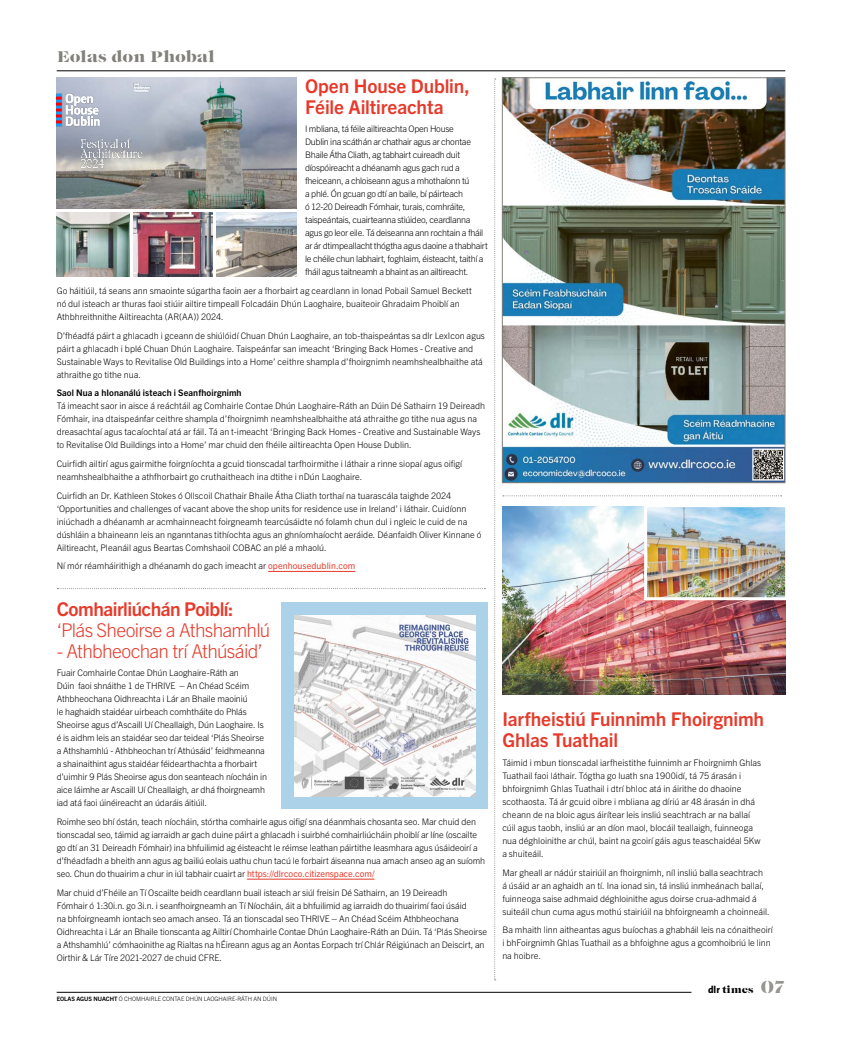
<style>
.page{position:relative;width:842px;height:1049px;background:#fff}
.page>*{position:absolute;margin:0;border:0;box-sizing:border-box;transform-origin:0 0}
.t1{font:700 19px/21px "Trade Gothic Next LT Pro";letter-spacing:-.01em;color:#e63a2b}
.t2{font:300 19px "Trade Gothic Next LT Pro";letter-spacing:-.04em;color:#e63a2b}
.t3{font:700 19px "Trade Gothic Next LT Pro";letter-spacing:-.03em;color:#e63a2b}
.t4{font:900 16px "Caslon Fina Sten AI";color:#81807a}
.t5{font:900 10px "Caslon Fina Sten AI";color:#000}
.t6{font:300 9px/13px "Trade Gothic Next LT Pro";letter-spacing:-.005em;color:#000}
.t7{font:300 9px/13px "Trade Gothic Next LT Pro";letter-spacing:-.03em;color:#000}
.t8{font:700 9px "Trade Gothic Next LT Pro";letter-spacing:.01em;color:#000}
.t9{font:300 6px "Trade Gothic Next LT Pro";color:#000}
.s1{font-weight:400;color:#e63a2b}
.s2{font-weight:700}
.s3{font-family:"The Sans";font-weight:800}
.s4{font-size:18px;color:#959490}
</style>
<div class="page">
<hr style="left:57px;top:71px;width:728px;height:1px;background:#000">
<svg style="left:494px;top:79px;width:2px;height:901px"></svg>
<hr style="left:268px;top:571px;width:87px;height:1px;background:#e63a2b">
<hr style="left:247px;top:879px;width:128px;height:1px;background:#e63a2b">
<svg style="left:57px;top:588px;width:428px;height:1px"></svg>
<svg style="left:503px;top:495px;width:279px;height:1px"></svg>
<img style="left:57px;top:212px;width:73px;height:64px">
<img style="left:133px;top:212px;width:80px;height:64px">
<img style="left:216px;top:212px;width:81px;height:64px">
<img style="left:57px;top:78px;width:240px;height:131px">
<img style="left:57px;top:78px;width:97px;height:97px">
<img style="left:502px;top:507px;width:283px;height:187px">
<img style="left:502px;top:77px;width:283px;height:406px">
<img style="left:643px;top:506px;width:143px;height:96px">
<div style="left:281px;top:602px;width:207px;height:207px;background:#acd2e9"></div>
<img style="left:294px;top:615px;width:181px;height:181px">
<hr style="left:57px;top:992px;width:634px;height:1px;background:#000">
<h2 class="t4" style="left:57px;top:47px;width:160px">Eolas don Phobal</h2>
<h1 class="t1" style="left:305px;top:74px;width:166px">Open House Dublin,<br>Féile Ailtireachta</h1>
<p class="t7" style="left:305px;top:122px;width:184px">I mbliana, tá féile ailtireachta Open House<br>Dublin ina scáthán ar chathair agus ar chontae Bhaile Átha Cliath, ag tabhairt cuireadh duit díospóireacht a dhéanamh agus gach rud a fheiceann, a chloiseann agus a mhothaíonn tú<br>a phlé. Ón gcuan go dtí an baile, bí páirteach<br>ó 12-20 Deireadh Fómhair, turais, comhráite, taispeántais, cuairteanna stiúideo, ceardlanna agus go leor eile. Tá deiseanna ann rochtain a fháil ar ár dtimpeallacht thógtha agus daoine a thabhairt le chéile chun labhairt, foghlaim, éisteacht, taithí a fháil agus taitneamh a bhaint as an ailtireacht.</p>
<p class="t6" style="left:57px;top:284px;width:417px">Go háitiúil, tá seans ann smaointe súgartha faoin aer a fhorbairt ag ceardlann in Ionad Pobail Samuel Beckett nó dul isteach ar thuras faoi stiúir ailtire timpeall Folcadáin Dhún Laoghaire, buaiteoir Ghradaim Phoiblí an<br>Athbhreithnithe Ailtireachta (AR(AA)) 2024.</p>
<p class="t6" style="left:57px;top:328px;width:430px">D’fhéadfá páirt a ghlacadh i gceann de shiúlóidí Chuan Dhún Laoghaire, an tob-thaispeántas sa dlr LexIcon agus páirt a ghlacadh i bplé Chuan Dhún Laoghaire. Taispeánfar san imeacht ‘Bringing Back Homes - Creative and Sustainable Ways to Revitalise Old Buildings into a Home’ ceithre shampla d’fhoirgnimh neamhshealbhaithe atá athraithe go tithe nua.</p>
<p class="t8" style="left:57px;top:387px;width:186px">Saol Nua a hIonanálú isteach i Seanfhoirgnimh</p>
<p class="t6" style="left:57px;top:399px;width:430px">Tá imeacht saor in aisce á reáchtáil ag Comhairle Contae Dhún Laoghaire-Ráth an Dúin Dé Sathairn 19 Deireadh Fómhair, ina dtaispeánfar ceithre shampla d’fhoirgnimh neamhshealbhaithe atá athraithe go tithe nua agus na dreasachtaí agus tacaíochtaí atá ar fáil. Tá an t-imeacht ‘Bringing Back Homes - Creative and Sustainable Ways to Revitalise Old Buildings into a Home’ mar chuid den fhéile ailtireachta Open House Dublin.</p>
<p class="t6" style="left:57px;top:457px;width:407px">Cuirfidh ailtirí agus gairmithe foirgníochta a gcuid tionscadal tarfhoirmithe i láthair a rinne siopaí agus oifigí neamhshealbhaithe a athfhorbairt go cruthaitheach ina dtithe i nDún Laoghaire.</p>
<p class="t6" style="left:57px;top:488px;width:426px">Cuirfidh an Dr. Kathleen Stokes ó Ollscoil Chathair Bhaile Átha Cliath torthaí na tuarascála taighde 2024 ‘Opportunities and challenges of vacant above the shop units for residence use in Ireland’ i láthair. Cuidíonn iniúchadh a dhéanamh ar acmhainneacht foirgneamh tearcúsáidte nó folamh chun dul i ngleic le cuid de na dúshláin a bhaineann leis an nganntanas tithíochta agus an ghníomhaíocht aeráide. Déanfaidh Oliver Kinnane ó Ailtireacht, Pleanáil agus Beartas Comhshaoil COBAC an plé a mhaolú.</p>
<p class="t6" style="left:57px;top:559px;width:300px">Ní mór réamháirithigh a dhéanamh do gach imeacht ar <span class="s1">openhousedublin.com</span></p>
<h1 class="t3" style="left:57px;top:596px;width:178px">Comhairliúchán Poiblí:</h1>
<h1 class="t2" style="left:57px;top:617px;width:215px">‘Plás Sheoirse a Athshamhlú</h1>
<h1 class="t2" style="left:57px;top:638px;width:208px">- Athbheochan trí Athúsáid’</h1>
<p class="t6" style="left:57px;top:666px;width:212px">Fuair Comhairle Contae Dhún Laoghaire-Ráth an<br>Dúin faoi shnáithe 1 de THRIVE – An Chéad Scéim Athbheochana Oidhreachta i Lár an Bhaile maoiniú<br>le haghaidh staidéar uirbeach comhtháite do Phlás Sheoirse agus d’Ascaill Uí Cheallaigh, Dún Laoghaire. Is é is aidhm leis an staidéar seo dar teideal ‘Plás Sheoirse a Athshamhlú - Athbheochan trí Athúsáid’ feidhmeanna a shainaithint agus staidéar féidearthachta a fhorbairt d’uimhir 9 Plás Sheoirse agus don seanteach níocháin in aice láimhe ar Ascaill Uí Cheallaigh, ar dhá fhoirgneamh iad atá faoi úinéireacht an údaráis áitiúil.</p>
<p class="t6" style="left:57px;top:815px;width:430px">Roimhe seo bhí óstán, teach níocháin, stórtha comhairle agus oifigí sna déanmhais chosanta seo. Mar chuid den tionscadal seo, táimid ag iarraidh ar gach duine páirt a ghlacadh i suirbhé comhairliúcháin phoiblí ar líne (oscailte go dtí an 31 Deireadh Fómhair) ina bhfuilimid ag éisteacht le réimse leathan páirtithe leasmhara agus úsáideoirí a d’fhéadfadh a bheith ann agus ag bailiú eolais uathu chun tacú le forbairt áiseanna nua amach anseo ag an suíomh seo. Chun do thuairim a chur in iúl tabhair cuairt ar <span class="s1">https://dlrcoco.citizenspace.com/</span></p>
<p class="t6" style="left:57px;top:885px;width:432px">Mar chuid d’Fhéile an Tí Oscailte beidh ceardlann buail isteach ar siúl freisin Dé Sathairn, an 19 Deireadh<br>Fómhair ó 1:30i.n. go 3i.n. i seanfhoirgneamh an Tí Níocháin, áit a bhfuilimid ag iarraidh do thuairimí faoi úsáid<br>na bhfoirgneamh iontach seo amach anseo. Tá an tionscadal seo THRIVE – An Chéad Scéim Athbheochana Oidhreachta i Lár an Bhaile tionscanta ag Ailtirí Chomhairle Contae Dhún Laoghaire-Ráth an Dúin. Tá ‘Plás Sheoirse a Athshamhlú’ cómhaoinithe ag Rialtas na hÉireann agus ag an Aontas Eorpach trí Chlár Réigiúnach an Deiscirt, an Oirthir &amp; Lár Tíre 2021-2027 de chuid CFRE.</p>
<p class="t9" style="left:57px;top:995px;width:222px"><span class="s2">EOLAS AGUS NUACHT</span> Ó CHOMHAIRLE CONTAE DHÚN LAOGHAIRE-RÁTH AN DÚIN</p>
<h1 class="t1" style="left:502px;top:707px;width:263px">Iarfheistiú Fuinnimh Fhoirgnimh<br>Ghlas Tuathail</h1>
<p class="t6" style="left:502px;top:755px;width:260px">Táimid i mbun tionscadal iarfheistithe fuinnimh ar Fhoirgnimh Ghlas Tuathail faoi láthair. Tógtha go luath sna 1900idí, tá 75 árasán i bhfoirgnimh Ghlas Tuathail i dtrí bhloc atá in áirithe do dhaoine scothaosta. Tá ár gcuid oibre i mbliana ag díriú ar 48 árasán in dhá cheann de na bloic agus áirítear leis insliú seachtrach ar na ballaí cúil agus taobh, insliú ar an díon maol, blocáil teallaigh, fuinneoga nua déghloinithe ar chúl, baint na gcoirí gáis agus teaschaidéal 5Kw a shuiteáil.</p>
<p class="t6" style="left:502px;top:865px;width:269px">Mar gheall ar nádúr stairiúil an fhoirgnimh, níl insliú balla seachtrach á úsáid ar an aghaidh an tí. Ina ionad sin, tá insliú inmheánach ballaí, fuinneoga saise adhmaid déghloinithe agus doirse crua-adhmaid á suiteáil chun cuma agus mothú stairiúil na bhfoirgneamh a choinneáil.</p>
<p class="t6" style="left:502px;top:923px;width:272px">Ba mhaith linn aitheantas agus buíochas a ghabháil leis na cónaitheoirí i bhFoirgnimh Ghlas Tuathail as a bhfoighne agus a gcomhoibriú le linn na hoibre.</p>
<p class="t5" style="left:708px;top:983px;width:78px"><span class="s3">dlr</span> times <span class="s4">07</span></p>
</div>
